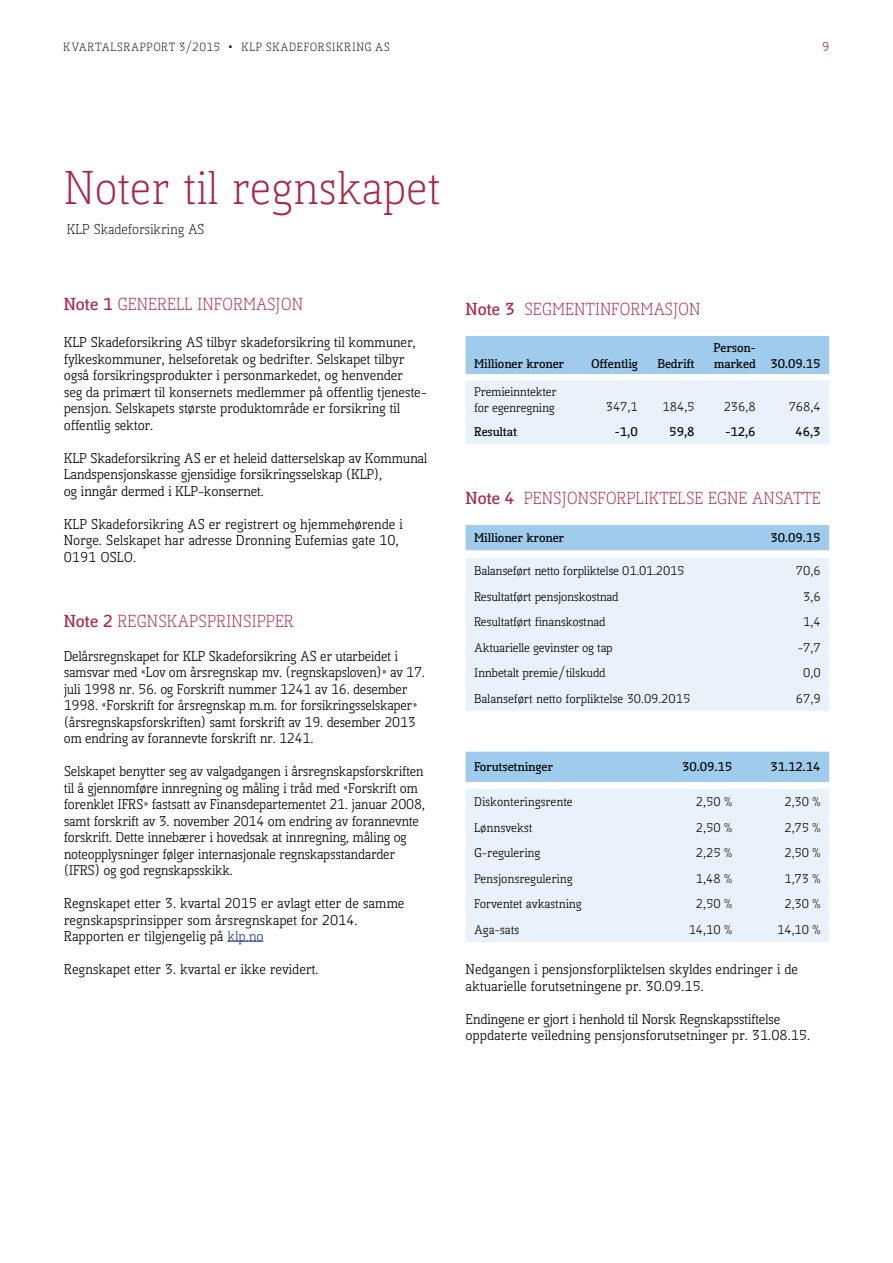
<style>
.page{position:relative;width:893px;height:1263px;background:#fff}
.page>*{position:absolute;margin:0;border:0;box-sizing:border-box;transform-origin:0 0}
.t1{font:300 45px "Kofi Pure Serif";color:#a92647}
.t2{font:300 16.5px "Kofi Pure Serif";color:#a92647}
.t3{font:13.5px/16.5px "Kofi Pure Serif";letter-spacing:-.015em;color:#000}
.t4{font:300 13.5px "Kofi Pure Serif";color:#000}
.t5{font:12px/15.8px "Kofi Pure Serif";letter-spacing:-.01em;color:#000}
.t6{font:700 12px/15.8px "Kofi Pure Serif";color:#000}
.t7{font:12px "Kofi Pure Serif";color:#a7214d}
.t8{font:300 11.25px "Kofi Pure Serif";letter-spacing:.06em;color:#000}
.s1{font-size:16.5px}
.s2{font-weight:700}
.s3{color:#25408f}
</style>
<div class="page">
<svg style="left:466px;top:336px;width:363px;height:108px;background:#d0e4f5"></svg>
<div style="left:466px;top:525px;width:363px;height:26px;background:#9fcbed"></div>
<div style="left:466px;top:558px;width:363px;height:153px;background:#e9f1fa"></div>
<hr style="left:227px;top:941px;width:36px;height:1px;background:#25408f">
<div style="left:466px;top:752px;width:363px;height:30px;background:#9fcbed"></div>
<div style="left:466px;top:789px;width:363px;height:153px;background:#e9f1fa"></div>
<p class="t8" style="left:63px;top:40px;width:328px">KVARTALSRAPPORT 3/2015 <span class="s1">•</span> KLP SKADEFORSIKRING AS</p>
<p class="t7" style="left:822px;top:39px;width:9px">9</p>
<h1 class="t1" style="left:64px;top:161px;width:378px">Noter til regnskapet</h1>
<p class="t4" style="left:67px;top:221px;width:139px">KLP Skadeforsikring AS</p>
<p class="t2" style="left:64px;top:294px;width:241px"><span class="s2">Note 1</span> GENERELL INFORMASJON</p>
<p class="t3" style="left:64px;top:334px;width:363px">KLP Skadeforsikring AS tilbyr skadeforsikring til kommuner, fylkeskommuner, helseforetak og bedrifter. Selskapet tilbyr også forsikringsprodukter i personmarkedet, og henvender<br>seg da primært til konsernets medlemmer på offentlig tjeneste&shy;pensjon. Selskapets største produktområde er forsikring til offentlig sektor.</p>
<p class="t3" style="left:64px;top:450px;width:365px">KLP Skadeforsikring AS er et heleid datterselskap av Kommunal<br>Landspensjonskasse gjensidige forsikringsselskap (KLP),<br>og inngår dermed i KLP-konsernet.</p>
<p class="t3" style="left:64px;top:516px;width:341px">KLP Skadeforsikring AS er registrert og hjemmehørende i<br>Norge. Selskapet har adresse Dronning Eufemias gate 10,<br>0191 OSLO.</p>
<p class="t2" style="left:64px;top:611px;width:232px"><span class="s2">Note 2</span> REGNSKAPSPRINSIPPER</p>
<p class="t3" style="left:64px;top:648px;width:363px">Delårsregnskapet for KLP Skadeforsikring AS er utarbeidet i samsvar med «Lov om årsregnskap mv. (regnskapsloven)» av 17. juli 1998 nr. 56. og Forskrift nummer 1241 av 16. desember 1998. «Forskrift for årsregnskap m.m. for forsikringsselskaper» (årsregnskapsforskriften) samt forskrift av 19. desember 2013 om endring av forannevte forskrift nr. 1241.</p>
<p class="t3" style="left:64px;top:763px;width:363px">Selskapet benytter seg av valgadgangen i årsregnskapsforskriften til å gjennomføre innregning og måling i tråd med «Forskrift om forenklet IFRS» fastsatt av Finansdepartementet 21. januar 2008, samt forskrift av 3. november 2014 om endring av forannevnte forskrift. Dette innebærer i hovedsak at innregning, måling og noteopplysninger følger internasjonale regnskapsstandarder (IFRS) og god regnskapsskikk.</p>
<p class="t3" style="left:64px;top:895px;width:342px">Regnskapet etter 3. kvartal 2015 er avlagt etter de samme regnskapsprinsipper som årsregnskapet for 2014.<br>Rapporten er tilgjengelig på <span class="s3">klp.no</span></p>
<p class="t3" style="left:64px;top:961px;width:256px">Regnskapet etter 3. kvartal er ikke revidert.</p>
<p class="t2" style="left:466px;top:299px;width:236px"><span class="s2">Note 3</span> SEGMENTINFORMASJON</p>
<p class="t6" style="left:474px;top:355px;width:91px">Millioner kroner</p>
<p class="t6" style="left:591px;top:355px;width:48px">Offentlig</p>
<p class="t6" style="left:657px;top:355px;width:39px">Bedrift</p>
<p class="t6" style="left:713px;top:340px;width:109px">Person-<br>marked 30.09.15</p>
<p class="t5" style="left:474px;top:384px;width:84px">Premieinntekter for egenregning</p>
<p class="t5" style="left:606px;top:399px;width:33px">347,1</p>
<p class="t5" style="left:663px;top:399px;width:33px">184,5</p>
<p class="t5" style="left:724px;top:399px;width:33px">236,8</p>
<p class="t5" style="left:789px;top:399px;width:33px">768,4</p>
<p class="t6" style="left:474px;top:424px;width:44px">Resultat</p>
<p class="t6" style="left:615px;top:424px;width:24px">-1,0</p>
<p class="t6" style="left:669px;top:424px;width:27px">59,8</p>
<p class="t6" style="left:725px;top:424px;width:32px">-12,6</p>
<p class="t6" style="left:795px;top:424px;width:27px">46,3</p>
<p class="t2" style="left:466px;top:488px;width:357px"><span class="s2">Note 4</span> PENSJONSFORPLIKTELSE EGNE ANSATTE</p>
<p class="t6" style="left:474px;top:530px;width:91px">Millioner kroner</p>
<p class="t6" style="left:770px;top:530px;width:52px">30.09.15</p>
<p class="t5" style="left:474px;top:563px;width:212px">Balanseført netto forpliktelse 01.01.2015</p>
<p class="t5" style="left:796px;top:563px;width:26px">70,6</p>
<p class="t5" style="left:474px;top:589px;width:146px">Resultatført pensjonskostnad</p>
<p class="t5" style="left:803px;top:589px;width:19px">3,6</p>
<p class="t5" style="left:474px;top:614px;width:133px">Resultatført finanskostnad</p>
<p class="t5" style="left:803px;top:614px;width:19px">1,4</p>
<p class="t5" style="left:474px;top:640px;width:140px">Aktuarielle gevinster og tap</p>
<p class="t5" style="left:798px;top:640px;width:24px">-7,7</p>
<p class="t5" style="left:474px;top:665px;width:133px">Innbetalt premie/tilskudd</p>
<p class="t5" style="left:803px;top:665px;width:19px">0,0</p>
<p class="t5" style="left:474px;top:691px;width:218px">Balanseført netto forpliktelse 30.09.2015</p>
<p class="t5" style="left:796px;top:691px;width:26px">67,9</p>
<p class="t6" style="left:474px;top:759px;width:80px">Forutsetninger</p>
<p class="t6" style="left:682px;top:759px;width:52px">30.09.15</p>
<p class="t6" style="left:770px;top:759px;width:52px">31.12.14</p>
<p class="t5" style="left:474px;top:794px;width:100px">Diskonteringsrente</p>
<p class="t5" style="left:696px;top:794px;width:38px">2,50 %</p>
<p class="t5" style="left:784px;top:794px;width:38px">2,30 %</p>
<p class="t5" style="left:474px;top:820px;width:60px">Lønnsvekst</p>
<p class="t5" style="left:696px;top:820px;width:38px">2,50 %</p>
<p class="t5" style="left:784px;top:820px;width:38px">2,75 %</p>
<p class="t5" style="left:474px;top:845px;width:68px">G-regulering</p>
<p class="t5" style="left:696px;top:845px;width:38px">2,25 %</p>
<p class="t5" style="left:784px;top:845px;width:38px">2,50 %</p>
<p class="t5" style="left:474px;top:871px;width:100px">Pensjonsregulering</p>
<p class="t5" style="left:696px;top:871px;width:38px">1,48 %</p>
<p class="t5" style="left:784px;top:871px;width:38px">1,73 %</p>
<p class="t5" style="left:474px;top:896px;width:109px">Forventet avkastning</p>
<p class="t5" style="left:696px;top:896px;width:38px">2,50 %</p>
<p class="t5" style="left:784px;top:896px;width:38px">2,30 %</p>
<p class="t5" style="left:474px;top:922px;width:47px">Aga-sats</p>
<p class="t5" style="left:689px;top:922px;width:45px">14,10 %</p>
<p class="t5" style="left:777px;top:922px;width:45px">14,10 %</p>
<p class="t3" style="left:466px;top:961px;width:334px">Nedgangen i pensjonsforpliktelsen skyldes endringer i de aktuarielle forutsetningene pr. 30.09.15.</p>
<p class="t3" style="left:466px;top:1011px;width:346px">Endingene er gjort i henhold til Norsk Regnskapsstiftelse oppdaterte veiledning pensjonsforutsetninger pr. 31.08.15.</p>
</div>
